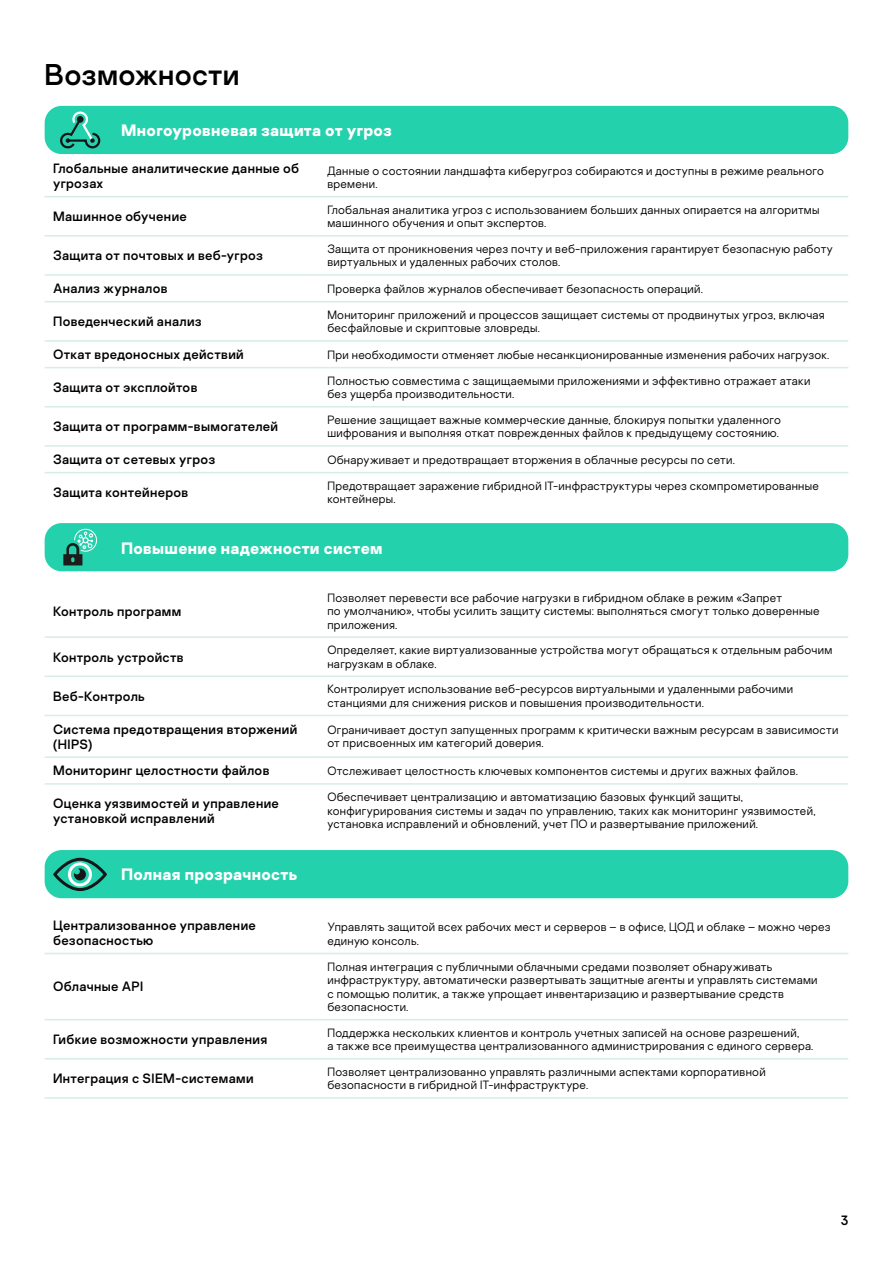
<style>
.page{position:relative;width:893px;height:1263px;background:#fff}
.page>*{position:absolute;margin:0;border:0;box-sizing:border-box;transform-origin:0 0}
.t1{font:30px "Kaspersky Sans";letter-spacing:.005em;color:#000}
.t2{font:700 16.5px "Kaspersky Sans";letter-spacing:.02em;color:#fff}
.t3{font:13.5px/15px "Kaspersky Sans";letter-spacing:.025em;color:#000}
.t4{font:300 12px/13.5px "Kaspersky Sans";letter-spacing:.025em;color:#000}
</style>
<div class="page">
<div style="left:45px;top:850px;width:803px;height:48px;background:#24d1ad;border-radius:17px"></div>
<svg style="left:53px;top:857px;width:54px;height:35px"></svg>
<div style="left:45px;top:523px;width:803px;height:48px;background:#24d1ad;border-radius:17px"></div>
<svg style="left:63px;top:529px;width:34px;height:36px"></svg>
<div style="left:45px;top:106px;width:803px;height:48px;background:#24d1ad;border-radius:17px"></div>
<svg style="left:60px;top:111px;width:40px;height:38px"></svg>
<hr style="left:45px;top:196px;width:274px;height:1px;background:#d6ede8">
<hr style="left:45px;top:235px;width:274px;height:2px;background:#d6ede8">
<hr style="left:45px;top:274px;width:274px;height:2px;background:#d6ede8">
<hr style="left:45px;top:301px;width:274px;height:1px;background:#d6ede8">
<hr style="left:45px;top:340px;width:274px;height:2px;background:#d6ede8">
<hr style="left:45px;top:367px;width:274px;height:1px;background:#d6ede8">
<hr style="left:45px;top:406px;width:274px;height:1px;background:#d6ede8">
<hr style="left:45px;top:445px;width:274px;height:2px;background:#d6ede8">
<hr style="left:45px;top:472px;width:274px;height:1px;background:#d6ede8">
<hr style="left:45px;top:636px;width:274px;height:2px;background:#d6ede8">
<hr style="left:45px;top:675px;width:274px;height:2px;background:#d6ede8">
<hr style="left:45px;top:715px;width:274px;height:1px;background:#d6ede8">
<hr style="left:45px;top:783px;width:274px;height:2px;background:#d6ede8">
<hr style="left:45px;top:953px;width:274px;height:1px;background:#d6ede8">
<hr style="left:45px;top:1019px;width:274px;height:1px;background:#d6ede8">
<hr style="left:45px;top:1058px;width:274px;height:1px;background:#d6ede8">
<hr style="left:45px;top:1097px;width:274px;height:2px;background:#d6ede8">
<hr style="left:319px;top:196px;width:529px;height:1px;background:#d6ede8">
<hr style="left:319px;top:235px;width:529px;height:2px;background:#d6ede8">
<hr style="left:319px;top:274px;width:529px;height:2px;background:#d6ede8">
<hr style="left:319px;top:301px;width:529px;height:1px;background:#d6ede8">
<hr style="left:319px;top:340px;width:529px;height:2px;background:#d6ede8">
<hr style="left:319px;top:367px;width:529px;height:1px;background:#d6ede8">
<hr style="left:319px;top:406px;width:529px;height:1px;background:#d6ede8">
<hr style="left:319px;top:445px;width:529px;height:2px;background:#d6ede8">
<hr style="left:319px;top:472px;width:529px;height:1px;background:#d6ede8">
<hr style="left:319px;top:636px;width:529px;height:2px;background:#d6ede8">
<hr style="left:319px;top:675px;width:529px;height:2px;background:#d6ede8">
<hr style="left:319px;top:715px;width:529px;height:1px;background:#d6ede8">
<hr style="left:319px;top:783px;width:529px;height:2px;background:#d6ede8">
<hr style="left:319px;top:953px;width:529px;height:1px;background:#d6ede8">
<hr style="left:319px;top:1019px;width:529px;height:1px;background:#d6ede8">
<hr style="left:319px;top:1058px;width:529px;height:1px;background:#d6ede8">
<hr style="left:319px;top:1097px;width:529px;height:2px;background:#d6ede8">
<hr style="left:45px;top:756px;width:274px;height:2px;background:#d6ede8">
<hr style="left:319px;top:756px;width:529px;height:2px;background:#d6ede8">
<h1 class="t1" style="left:45px;top:56px;width:196px">Возможности</h1>
<h2 class="t2" style="left:121px;top:120px;width:272px">Многоуровневая защита от угроз</h2>
<p class="t3" style="left:53px;top:161px;width:248px">Глобальные аналитические данные об угрозах</p>
<p class="t4" style="left:327px;top:164px;width:498px">Данные о состоянии ландшафта киберугроз собираются и доступны в режиме реального времени.</p>
<p class="t3" style="left:53px;top:209px;width:135px">Машинное обучение</p>
<p class="t4" style="left:327px;top:203px;width:494px">Глобальная аналитика угроз с использованием больших данных опирается на алгоритмы машинного обучения и опыт экспертов.</p>
<p class="t3" style="left:53px;top:248px;width:211px">Защита от почтовых и веб-угроз</p>
<p class="t4" style="left:327px;top:242px;width:507px">Защита от проникновения через почту и веб-приложения гарантирует безопасную работу виртуальных и удаленных рабочих столов.</p>
<p class="t3" style="left:53px;top:281px;width:116px">Анализ журналов</p>
<p class="t4" style="left:327px;top:282px;width:377px">Проверка файлов журналов обеспечивает безопасность операций.</p>
<p class="t3" style="left:53px;top:314px;width:150px">Поведенческий анализ</p>
<p class="t4" style="left:327px;top:308px;width:499px">Мониторинг приложений и процессов защищает системы от продвинутых угроз, включая бесфайловые и скриптовые зловреды.</p>
<p class="t3" style="left:53px;top:347px;width:192px">Откат вредоносных действий</p>
<p class="t4" style="left:327px;top:347px;width:503px">При необходимости отменяет любые несанкционированные изменения рабочих нагрузок.</p>
<p class="t3" style="left:53px;top:380px;width:146px">Защита от эксплойтов</p>
<p class="t4" style="left:327px;top:374px;width:484px">Полностью совместима с защищаемыми приложениями и эффективно отражает атаки без ущерба производительности.</p>
<p class="t3" style="left:53px;top:419px;width:227px">Защита от программ-вымогателей</p>
<p class="t4" style="left:327px;top:413px;width:455px">Решение защищает важные коммерческие данные, блокируя попытки удаленного шифрования и выполняя откат поврежденных файлов к предыдущему состоянию.</p>
<p class="t3" style="left:53px;top:452px;width:163px">Защита от сетевых угроз</p>
<p class="t4" style="left:327px;top:453px;width:409px">Обнаруживает и предотвращает вторжения в облачные ресурсы по сети.</p>
<p class="t3" style="left:53px;top:485px;width:137px">Защита контейнеров</p>
<p class="t4" style="left:327px;top:479px;width:493px">Предотвращает заражение гибридной IT-инфраструктуры через скомпрометированные контейнеры.</p>
<h2 class="t2" style="left:121px;top:538px;width:263px">Повышение надежности систем</h2>
<p class="t3" style="left:53px;top:603px;width:130px">Контроль программ</p>
<p class="t4" style="left:327px;top:591px;width:494px">Позволяет перевести все рабочие нагрузки в гибридном облаке в режим «Запрет<br>по умолчанию», чтобы усилить защиту системы: выполняться смогут только доверенные приложения.</p>
<p class="t3" style="left:53px;top:649px;width:132px">Контроль устройств</p>
<p class="t4" style="left:327px;top:643px;width:506px">Определяет, какие виртуализованные устройства могут обращаться к отдельным рабочим нагрузкам в облаке.</p>
<p class="t3" style="left:53px;top:688px;width:93px">Веб-Контроль</p>
<p class="t4" style="left:327px;top:682px;width:467px">Контролирует использование веб-ресурсов виртуальными и удаленными рабочими станциями для снижения рисков и повышения производительности.</p>
<p class="t3" style="left:53px;top:721px;width:246px">Система предотвращения вторжений (HIPS)</p>
<p class="t4" style="left:327px;top:723px;width:512px">Ограничивает доступ запущенных программ к критически важным ресурсам в зависимости от присвоенных им категорий доверия.</p>
<p class="t3" style="left:53px;top:763px;width:218px">Мониторинг целостности файлов</p>
<p class="t4" style="left:327px;top:764px;width:472px">Отслеживает целостность ключевых компонентов системы и других важных файлов.</p>
<p class="t3" style="left:53px;top:795px;width:227px">Оценка уязвимостей и управление установкой исправлений</p>
<p class="t4" style="left:327px;top:790px;width:490px">Обеспечивает централизацию и автоматизацию базовых функций защиты, конфигурирования системы и задач по управлению, таких как мониторинг уязвимостей, установка исправлений и обновлений, учет ПО и развертывание приложений.</p>
<h2 class="t2" style="left:121px;top:864px;width:178px">Полная прозрачность</h2>
<p class="t3" style="left:53px;top:918px;width:204px">Централизованное управление безопасностью</p>
<p class="t4" style="left:327px;top:920px;width:505px">Управлять защитой всех рабочих мест и серверов – в офисе, ЦОД и облаке – можно через единую консоль.</p>
<p class="t3" style="left:53px;top:979px;width:91px">Облачные API</p>
<p class="t4" style="left:327px;top:960px;width:492px">Полная интеграция с публичными облачными средами позволяет обнаруживать инфраструктуру, автоматически развертывать защитные агенты и управлять системами с помощью политик, а также упрощает инвентаризацию и развертывание средств безопасности.</p>
<p class="t3" style="left:53px;top:1032px;width:216px">Гибкие возможности управления</p>
<p class="t4" style="left:327px;top:1026px;width:487px">Поддержка нескольких клиентов и контроль учетных записей на основе разрешений,<br>а также все преимущества централизованного администрирования с единого сервера.</p>
<p class="t3" style="left:53px;top:1071px;width:202px">Интеграция с SIEM-системами</p>
<p class="t4" style="left:327px;top:1065px;width:440px">Позволяет централизованно управлять различными аспектами корпоративной безопасности в гибридной IT-инфраструктуре.</p>
<p class="t3" style="left:841px;top:1213px;width:9px">3</p>
</div>
